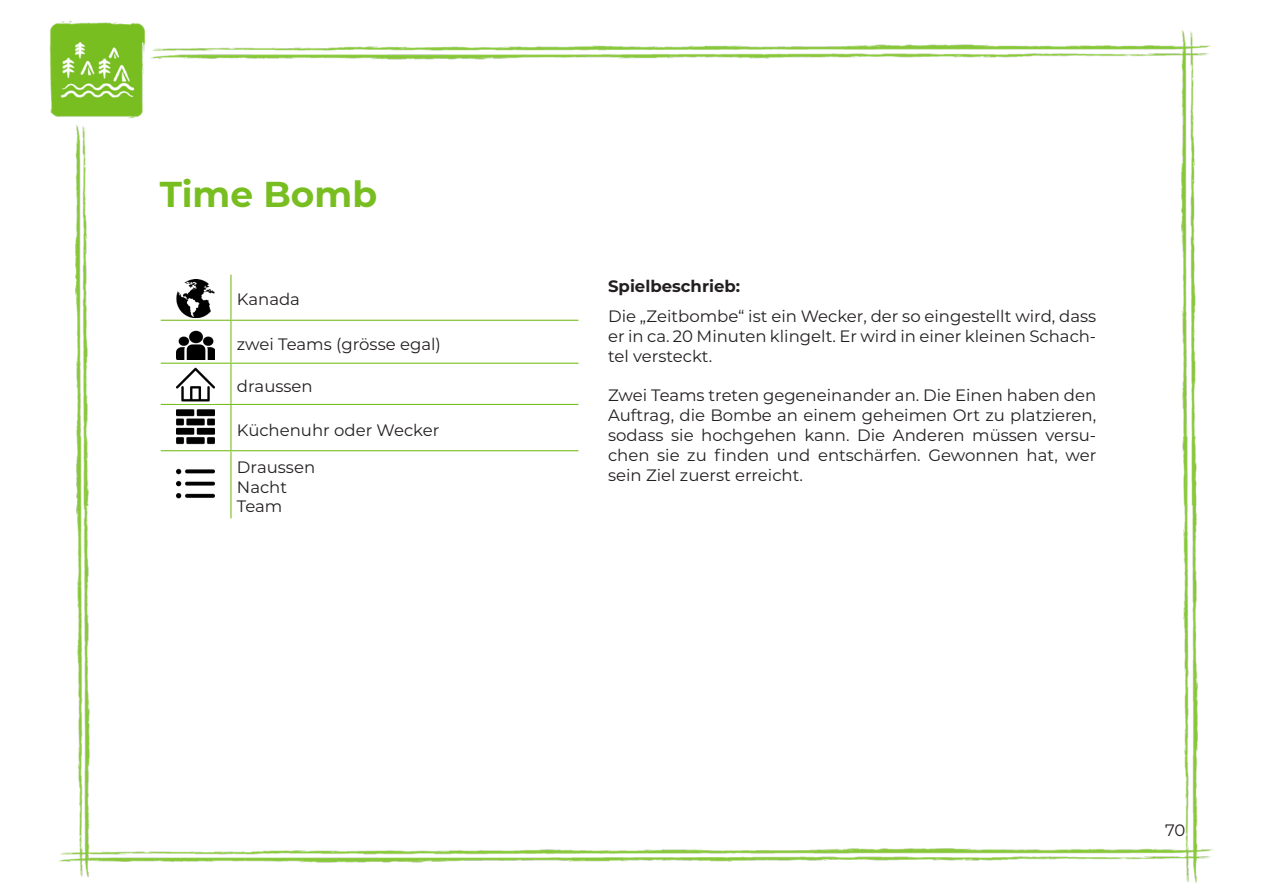
<style>
.page{position:relative;width:1263px;height:893px;background:#fff}
.page>*{position:absolute;margin:0;border:0;box-sizing:border-box;transform-origin:0 0}
.Überschrift{font:700 36px "Montserrat";color:#78be21}
.t1{font:16.5px/19.8px "Montserrat";color:#231f20;text-align:justify}
.t2{font:700 16.5px "Montserrat";color:#231f20}
</style>
<div class="page">
<img style="left:49px;top:21px;width:1164px;height:863px">
<hr style="left:230px;top:275px;width:1px;height:45px;background:#78be21">
<hr style="left:161px;top:320px;width:70px;height:1px;background:#78be21">
<hr style="left:231px;top:320px;width:347px;height:1px;background:#78be21">
<hr style="left:230px;top:321px;width:1px;height:42px;background:#78be21">
<hr style="left:161px;top:363px;width:70px;height:1px;background:#78be21">
<hr style="left:231px;top:363px;width:347px;height:1px;background:#78be21">
<hr style="left:230px;top:364px;width:1px;height:40px;background:#78be21">
<hr style="left:161px;top:404px;width:70px;height:1px;background:#78be21">
<hr style="left:231px;top:404px;width:347px;height:1px;background:#78be21">
<hr style="left:230px;top:405px;width:1px;height:45px;background:#78be21">
<hr style="left:161px;top:450px;width:70px;height:1px;background:#78be21">
<hr style="left:231px;top:450px;width:347px;height:1px;background:#78be21">
<hr style="left:230px;top:451px;width:1px;height:67px;background:#78be21">
<img style="left:177px;top:280px;width:38px;height:38px">
<img style="left:176px;top:328px;width:39px;height:31px">
<img style="left:177px;top:366px;width:38px;height:38px">
<img style="left:176px;top:407px;width:38px;height:38px">
<img style="left:177px;top:465px;width:38px;height:38px">
<p class="Überschrift" style="left:160px;top:169px;width:219px">Time Bomb</p>
<p class="t1" style="left:237px;top:289px;width:65px">Kanada</p>
<p class="t1" style="left:237px;top:333px;width:205px">zwei Teams (grösse egal)</p>
<p class="t1" style="left:237px;top:375px;width:77px">draussen</p>
<p class="t1" style="left:237px;top:419px;width:204px">Küchenuhr oder Wecker</p>
<p class="t1" style="left:237px;top:456px;width:80px">Draussen</p>
<p class="t1" style="left:237px;top:476px;width:52px">Nacht</p>
<p class="t1" style="left:237px;top:496px;width:47px">Team</p>
<p class="t2" style="left:608px;top:275px;width:134px">Spielbeschrieb:</p>
<p class="t1" style="left:608px;top:306px;width:490px">Die „Zeitbombe“ ist ein Wecker, der so eingestellt wird, dass er in ca. 20 Minuten klingelt. Er wird in einer kleinen Schach&shy;tel versteckt.</p>
<p class="t1" style="left:608px;top:385px;width:490px">Zwei Teams treten gegeneinander an. Die Einen haben den Auftrag, die Bombe an einem geheimen Ort zu platzieren, sodass sie hochgehen kann. Die Anderen müssen versu&shy;chen sie zu finden und entschärfen. Gewonnen hat, wer sein Ziel zuerst erreicht.</p>
<p class="t1" style="left:1165px;top:820px;width:22px">70</p>
</div>
